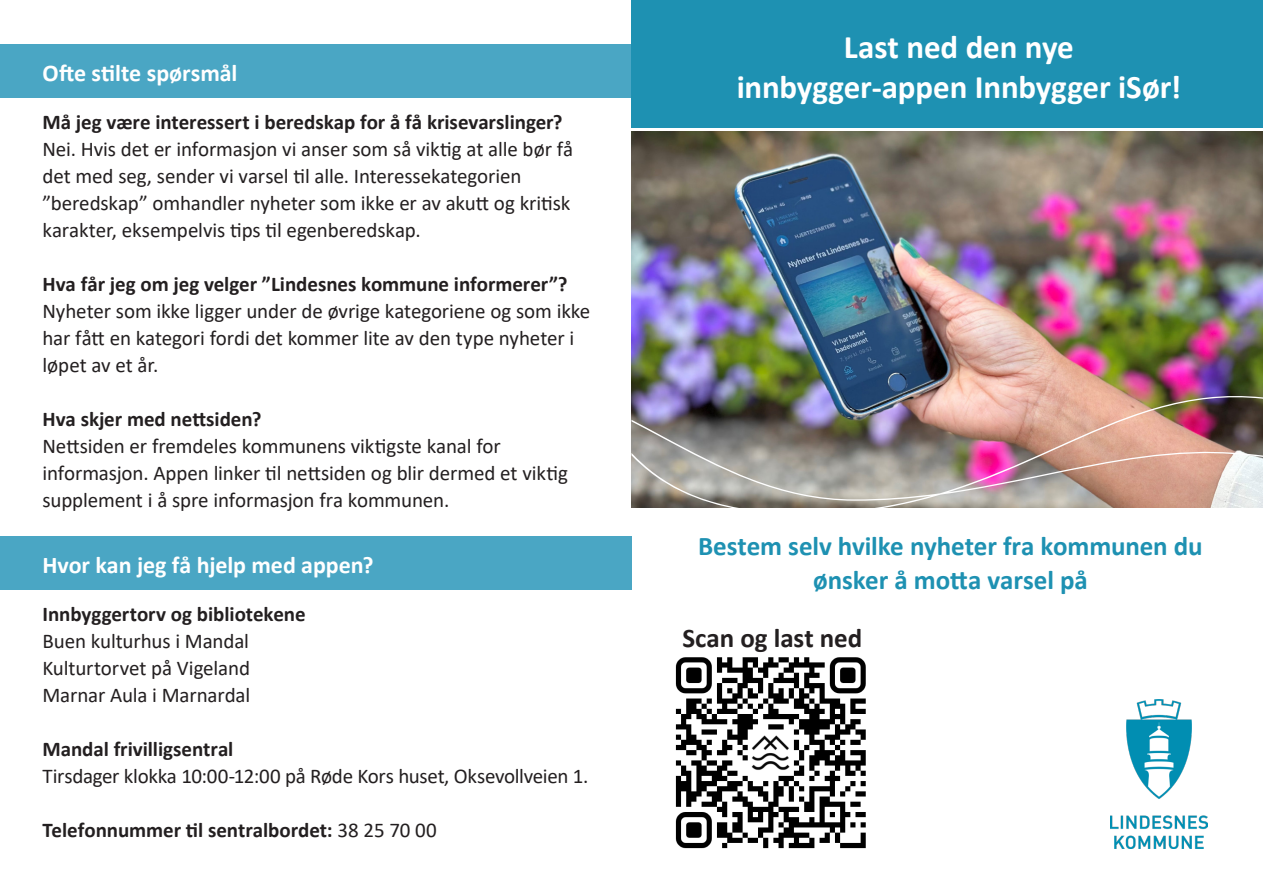
<style>
.page{position:relative;width:1263px;height:893px;background:#fff}
.page>*{position:absolute;margin:0;border:0;box-sizing:border-box;transform-origin:0 0}
.t1{font:700 33px/39.6px "Calibri";letter-spacing:-.005em;color:#fff;text-align:center}
.t2{font:700 27px/34.5px "Calibri";letter-spacing:-.005em;color:#1e91b2;text-align:center}
.t3{font:700 27px "Calibri";color:#231f20}
.t4{font:700 24px "Calibri";color:#fff}
.t5{font:21px/27px "Calibri";letter-spacing:-.01em;color:#231f20}
.t6{font:700 21px "Calibri";letter-spacing:-.005em;color:#231f20}
.s1{font-weight:700}
.s2{font-weight:400}
</style>
<div class="page">
<div style="left:0;top:44px;width:631px;height:54px;background:#4aa6c4"></div>
<div style="left:0;top:536px;width:631px;height:54px;background:#4aa6c4"></div>
<div style="left:631px;top:0;width:632px;height:128px;background:#1e91b2"></div>
<img style="left:631px;top:132px;width:632px;height:263px">
<img style="left:1110px;top:699px;width:97px;height:149px">
<img style="left:675px;top:657px;width:191px;height:192px">
<img style="left:631px;top:395px;width:632px;height:113px">
<p class="t4" style="left:43px;top:56px;width:196px">Ofte stilte spørsmål</p>
<p class="t5" style="left:43px;top:108px;width:532px"><span class="s1">Må jeg være interessert i beredskap for å få krisevarslinger?<br></span>Nei. Hvis det er informasjon vi anser som så viktig at alle bør få det med seg, sender vi varsel til alle. Interessekategorien ”beredskap” omhandler nyheter som ikke er av akutt og kritisk karakter, eksempelvis tips til egenberedskap.</p>
<p class="t5" style="left:43px;top:270px;width:549px"><span class="s1">Hva får jeg om jeg velger ”Lindesnes kommune informerer”?<br></span>Nyheter som ikke ligger under de øvrige kategoriene og som ikke har fått en kategori fordi det kommer lite av den type nyheter i løpet av et år.</p>
<p class="t5" style="left:43px;top:405px;width:527px"><span class="s1">Hva skjer med nettsiden?<br></span>Nettsiden er fremdeles kommunens viktigste kanal for informasjon. Appen linker til nettsiden og blir dermed et viktig supplement i å spre informasjon fra kommunen.</p>
<p class="t4" style="left:43px;top:548px;width:333px">Hvor kan jeg få hjelp med appen?</p>
<p class="t5" style="left:43px;top:600px;width:265px"><span class="s1">Innbyggertorv og bibliotekene<br></span>Buen kulturhus i Mandal<br>Kulturtorvet på Vigeland<br>Marnar Aula i Marnardal</p>
<p class="t5" style="left:43px;top:735px;width:547px"><span class="s1">Mandal frivilligsentral<br></span>Tirsdager klokka 10:00-12:00 på Røde Kors huset, Oksevollveien 1.</p>
<p class="t6" style="left:43px;top:815px;width:396px">Telefonnummer til sentralbordet: <span class="s2">38 25 70 00</span></p>
<p class="t1" style="left:737px;top:27px;width:446px">Last ned den nye innbygger-appen Innbygger iSør!</p>
<p class="t2" style="left:698px;top:528px;width:506px">Bestem selv hvilke nyheter fra kommunen du ønsker å motta varsel på</p>
<p class="t3" style="left:682px;top:619px;width:181px">Scan og last ned</p>
</div>
